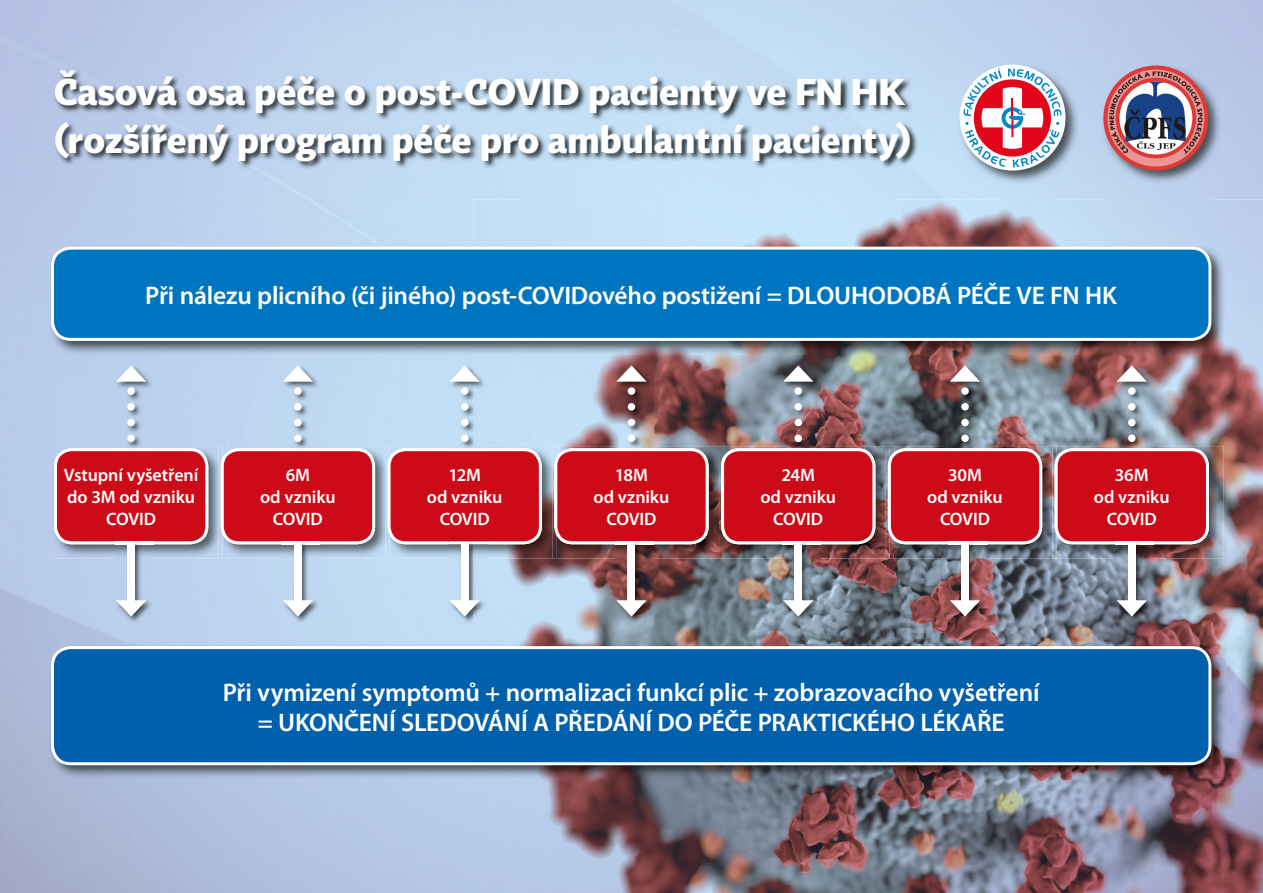
<style>
.page{position:relative;width:1263px;height:893px;background:#fff}
.page>*{position:absolute;margin:0;border:0;box-sizing:border-box;transform-origin:0 0}
.t1{font:700 36.75px "Tabac Sans";letter-spacing:-.005em;color:#fff}
.t2{font:700 36.15px "Tabac Sans";color:#fff}
.t3{font:600 25.5px/30.6px "Myriad Pro";letter-spacing:-.01em;color:#fff;text-align:center}
.t4{font:600 18px/21.6px "Myriad Pro";letter-spacing:-.005em;color:#fff;text-align:center}
</style>
<div class="page">
<img style="left:103px;top:558px;width:1107px;height:86px">
<img style="left:472px;top:624px;width:2px;height:20px">
<img style="left:51px;top:779px;width:1159px;height:114px">
<img style="left:474px;top:199px;width:789px;height:53px">
<img style="left:1210px;top:252px;width:53px;height:641px">
<img style="left:542px;top:355px;width:669px;height:91px">
<img style="left:49px;top:245px;width:1176px;height:110px">
<svg style="left:51px;top:247px;width:1160px;height:94px;background:#107ec3"></svg>
<img style="left:49px;top:644px;width:1176px;height:135px">
<div style="left:51px;top:646px;width:1160px;height:119px;background:#0060ac"></div>
<img style="left:54px;top:70px;width:864px;height:99px">
<img style="left:52px;top:446px;width:167px;height:112px">
<svg style="left:54px;top:448px;width:154px;height:96px;background:#d0212d"></svg>
<img style="left:223px;top:446px;width:162px;height:112px">
<img style="left:219px;top:446px;width:4px;height:112px">
<svg style="left:221px;top:448px;width:154px;height:96px;background:#d0212d"></svg>
<img style="left:389px;top:544px;width:60px;height:14px">
<img style="left:487px;top:446px;width:65px;height:112px">
<img style="left:385px;top:446px;width:4px;height:112px">
<img style="left:556px;top:446px;width:163px;height:112px">
<img style="left:552px;top:446px;width:4px;height:112px">
<svg style="left:554px;top:448px;width:155px;height:96px;background:#cf212c"></svg>
<img style="left:723px;top:446px;width:163px;height:112px">
<img style="left:719px;top:446px;width:4px;height:112px">
<svg style="left:721px;top:448px;width:154px;height:96px;background:#cf1f2b"></svg>
<img style="left:890px;top:446px;width:162px;height:112px">
<img style="left:886px;top:446px;width:4px;height:112px">
<svg style="left:888px;top:448px;width:154px;height:96px;background:#cf202b"></svg>
<img style="left:1056px;top:446px;width:167px;height:112px">
<img style="left:1052px;top:446px;width:4px;height:112px">
<svg style="left:1055px;top:448px;width:154px;height:96px;background:#cf202c"></svg>
<img style="left:957px;top:63px;width:123px;height:122px">
<div style="left:960px;top:65px;width:105px;height:106px;background:#fff;border-radius:50%"></div>
<svg style="left:963px;top:68px;width:98px;height:99px"></svg>
<img style="left:1101px;top:63px;width:121px;height:121px">
<svg style="left:1103px;top:66px;width:105px;height:105px;background:#a58090"></svg>
<img style="left:115px;top:540px;width:38px;height:84px">
<div style="left:127px;top:542px;width:8px;height:65px;background:#fff"></div>
<svg style="left:116px;top:600px;width:30px;height:17px"></svg>
<img style="left:115px;top:364px;width:38px;height:85px">
<svg style="left:116px;top:365px;width:30px;height:77px"></svg>
<img style="left:282px;top:540px;width:38px;height:84px">
<div style="left:294px;top:542px;width:8px;height:65px;background:#fff"></div>
<svg style="left:283px;top:600px;width:30px;height:17px"></svg>
<img style="left:282px;top:364px;width:38px;height:85px">
<svg style="left:283px;top:365px;width:30px;height:77px"></svg>
<img style="left:449px;top:544px;width:38px;height:80px">
<div style="left:461px;top:542px;width:7px;height:65px;background:#fff"></div>
<svg style="left:449px;top:600px;width:31px;height:17px"></svg>
<svg style="left:387px;top:355px;width:155px;height:189px;background:#c97f90"></svg>
<img style="left:615px;top:540px;width:38px;height:84px">
<div style="left:628px;top:542px;width:7px;height:65px;background:#fff"></div>
<svg style="left:616px;top:600px;width:31px;height:17px"></svg>
<img style="left:615px;top:364px;width:38px;height:85px">
<svg style="left:616px;top:365px;width:31px;height:77px;background:#977f82"></svg>
<img style="left:782px;top:540px;width:38px;height:84px">
<div style="left:794px;top:542px;width:8px;height:65px;background:#fff"></div>
<svg style="left:783px;top:600px;width:30px;height:17px"></svg>
<img style="left:782px;top:364px;width:38px;height:85px">
<svg style="left:783px;top:365px;width:30px;height:77px"></svg>
<img style="left:949px;top:540px;width:38px;height:84px">
<div style="left:961px;top:542px;width:8px;height:65px;background:#fff"></div>
<svg style="left:950px;top:600px;width:30px;height:17px"></svg>
<img style="left:949px;top:364px;width:38px;height:85px">
<svg style="left:950px;top:365px;width:30px;height:77px"></svg>
<img style="left:1116px;top:540px;width:38px;height:84px">
<div style="left:1128px;top:542px;width:7px;height:65px;background:#fff"></div>
<svg style="left:1117px;top:600px;width:30px;height:17px"></svg>
<img style="left:1116px;top:364px;width:38px;height:85px">
<svg style="left:1117px;top:365px;width:30px;height:77px"></svg>
<h1 class="t1" style="left:54px;top:68px;width:852px">Časová osa péče o post-COVID pacienty ve FN HK</h1>
<h2 class="t2" style="left:54px;top:117px;width:858px">(rozšířený program péče pro ambulantní pacienty)</h2>
<p class="t3" style="left:145px;top:279px;width:973px">Při nálezu plicního (či jiného) post-COVIDového postižení = DLOUHODOBÁ PÉČE VE FN HK</p>
<p class="t4" style="left:64px;top:464px;width:136px">Vstupní vyšetření do 3M od vzniku<br>COVID</p>
<p class="t4" style="left:260px;top:464px;width:77px">6M<br>od vzniku<br>COVID</p>
<p class="t4" style="left:427px;top:464px;width:77px">12M<br>od vzniku<br>COVID</p>
<p class="t4" style="left:594px;top:464px;width:77px">18M<br>od vzniku<br>COVID</p>
<p class="t4" style="left:760px;top:464px;width:77px">24M<br>od vzniku<br>COVID</p>
<p class="t4" style="left:927px;top:464px;width:77px">30M<br>od vzniku<br>COVID</p>
<p class="t4" style="left:1094px;top:464px;width:77px">36M<br>od vzniku<br>COVID</p>
<p class="t3" style="left:223px;top:676px;width:818px">Při vymizení symptomů + normalizaci funkcí plic + zobrazovacího vyšetření = UKONČENÍ SLEDOVÁNÍ A PŘEDÁNÍ DO PÉČE PRAKTICKÉHO LÉKAŘE</p>
</div>
